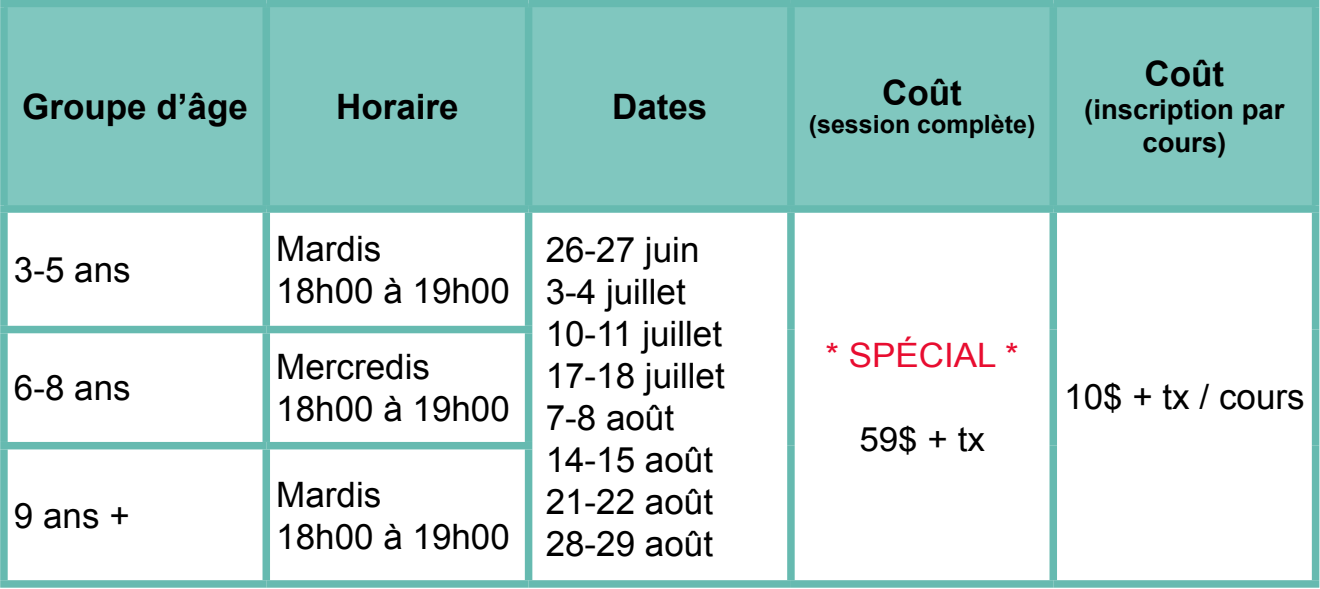
<style>
.page{position:relative;width:1320px;height:589px;background:#fff}
.page>*{position:absolute;margin:0;border:0;box-sizing:border-box;transform-origin:0 0}
.t1{font:35px/42px "Arial";color:#000}
.t2{font:700 35px "Arial";color:#000}
.t3{font:33.5px "Arial";color:#e80d30;scale:1.04 1}
.t4{font:33.5px "Arial";color:#000;scale:1.04 1}
.t5{font:700 27.5px/33px "Arial";color:#000;text-align:center}
.t6{font:700 25px "Arial";color:#000}
</style>
<div class="page">
<div style="left:8px;top:7px;width:1303px;height:198px;background:#80c7bf"></div>
<div style="left:0;top:0;width:266px;height:7px;background:#66bab0"></div>
<div style="left:0;top:7px;width:8px;height:198px;background:#66bab0"></div>
<div style="left:266px;top:0;width:262px;height:7px;background:#66bab0"></div>
<div style="left:262px;top:7px;width:8px;height:198px;background:#66bab0"></div>
<div style="left:528px;top:0;width:263px;height:7px;background:#66bab0"></div>
<div style="left:525px;top:7px;width:7px;height:198px;background:#66bab0"></div>
<div style="left:791px;top:0;width:262px;height:7px;background:#66bab0"></div>
<div style="left:787px;top:7px;width:7px;height:198px;background:#66bab0"></div>
<div style="left:1053px;top:0;width:266px;height:7px;background:#66bab0"></div>
<div style="left:1049px;top:7px;width:8px;height:198px;background:#66bab0"></div>
<div style="left:1311px;top:7px;width:8px;height:198px;background:#66bab0"></div>
<div style="left:0;top:205px;width:266px;height:8px;background:#66bab0"></div>
<div style="left:0;top:213px;width:8px;height:113px;background:#66bab0"></div>
<div style="left:266px;top:205px;width:262px;height:8px;background:#66bab0"></div>
<div style="left:262px;top:213px;width:8px;height:113px;background:#66bab0"></div>
<div style="left:528px;top:205px;width:263px;height:8px;background:#66bab0"></div>
<div style="left:525px;top:213px;width:7px;height:113px;background:#66bab0"></div>
<div style="left:791px;top:205px;width:262px;height:8px;background:#66bab0"></div>
<div style="left:787px;top:213px;width:7px;height:116px;background:#66bab0"></div>
<div style="left:1053px;top:205px;width:266px;height:8px;background:#66bab0"></div>
<div style="left:1049px;top:213px;width:8px;height:116px;background:#66bab0"></div>
<div style="left:1311px;top:213px;width:8px;height:116px;background:#66bab0"></div>
<div style="left:787px;top:329px;width:7px;height:116px;background:#66bab0"></div>
<div style="left:1049px;top:329px;width:8px;height:116px;background:#66bab0"></div>
<div style="left:1311px;top:329px;width:8px;height:116px;background:#66bab0"></div>
<div style="left:787px;top:445px;width:7px;height:135px;background:#66bab0"></div>
<div style="left:1049px;top:445px;width:8px;height:135px;background:#66bab0"></div>
<div style="left:1311px;top:445px;width:8px;height:135px;background:#66bab0"></div>
<div style="left:528px;top:580px;width:263px;height:7px;background:#66bab0"></div>
<div style="left:791px;top:580px;width:262px;height:7px;background:#66bab0"></div>
<div style="left:1053px;top:580px;width:266px;height:7px;background:#66bab0"></div>
<div style="left:0;top:326px;width:266px;height:7px;background:#66bab0"></div>
<div style="left:0;top:333px;width:8px;height:109px;background:#66bab0"></div>
<div style="left:266px;top:326px;width:266px;height:7px;background:#66bab0"></div>
<div style="left:262px;top:333px;width:8px;height:109px;background:#66bab0"></div>
<div style="left:525px;top:333px;width:7px;height:109px;background:#66bab0"></div>
<div style="left:0;top:442px;width:266px;height:7px;background:#66bab0"></div>
<div style="left:0;top:449px;width:8px;height:131px;background:#66bab0"></div>
<div style="left:266px;top:442px;width:266px;height:7px;background:#66bab0"></div>
<div style="left:262px;top:449px;width:8px;height:131px;background:#66bab0"></div>
<div style="left:525px;top:449px;width:7px;height:131px;background:#66bab0"></div>
<div style="left:0;top:580px;width:266px;height:7px;background:#66bab0"></div>
<div style="left:266px;top:580px;width:262px;height:7px;background:#66bab0"></div>
<p class="t2" style="left:22px;top:84px;width:227px">Groupe d’âge</p>
<p class="t2" style="left:336px;top:84px;width:124px">Horaire</p>
<p class="t2" style="left:612px;top:84px;width:97px">Dates</p>
<p class="t2" style="left:882px;top:70px;width:81px">Coût</p>
<p class="t6" style="left:808px;top:107px;width:228px">(session complète)</p>
<p class="t2" style="left:1144px;top:51px;width:81px">Coût</p>
<p class="t5" style="left:1084px;top:94px;width:202px">(inscription par cours)</p>
<p class="t1" style="left:276px;top:228px;width:235px">Mardis<br>18h00 à 19h00</p>
<p class="t1" style="left:545px;top:229px;width:180px">26-27 juin<br>3-4 juillet<br>10-11 juillet<br>17-18 juillet<br>7-8 août<br>14-15 août<br>21-22 août<br>28-29 août</p>
<p class="t1" style="left:14px;top:249px;width:118px">3-5 ans</p>
<p class="t3" style="left:825px;top:333px;width:187px">* SPÉCIAL *</p>
<p class="t1" style="left:276px;top:346px;width:235px">Mercredis<br>18h00 à 19h00</p>
<p class="t1" style="left:14px;top:367px;width:118px">6-8 ans</p>
<p class="t1" style="left:1064px;top:376px;width:242px">10$ + tx / cours</p>
<p class="t4" style="left:859px;top:417px;width:122px">59$ + tx</p>
<p class="t1" style="left:276px;top:473px;width:235px">Mardis<br>18h00 à 19h00</p>
<p class="t1" style="left:14px;top:494px;width:117px">9 ans +</p>
</div>
